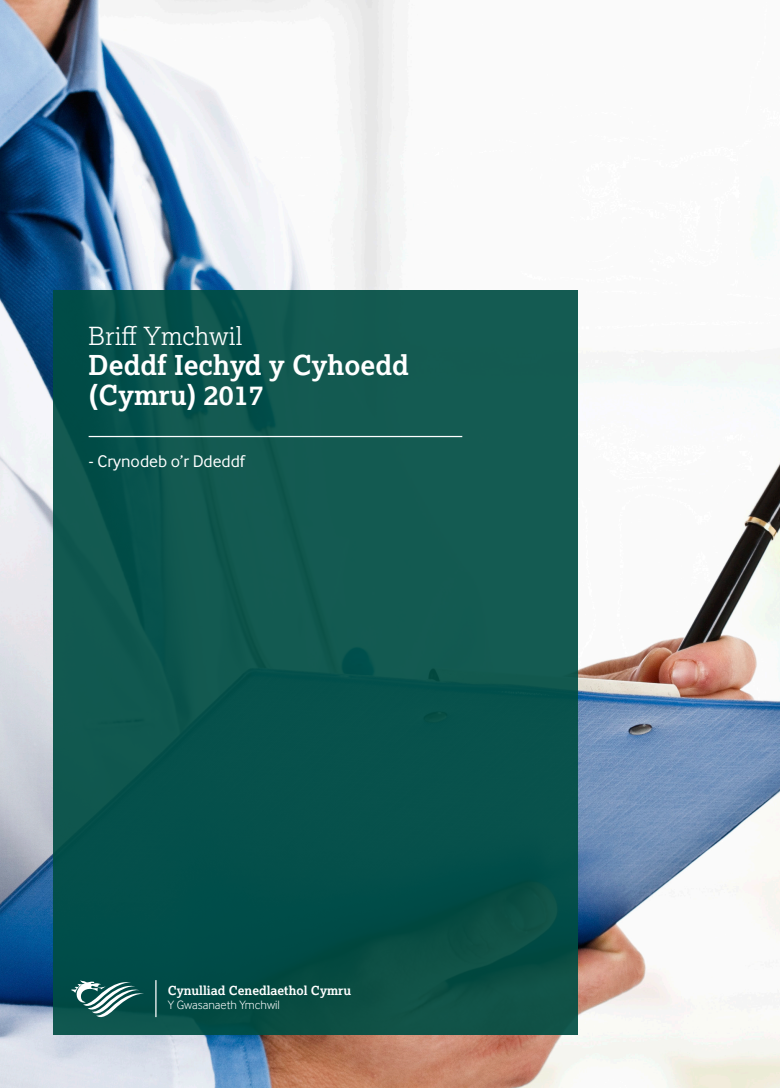
<style>
.page{position:relative;width:780px;height:1088px;background:#fff}
.page>*{position:absolute;margin:0;border:0;box-sizing:border-box;transform-origin:0 0}
.t1{font:700 27.5px/30px "Cynulliad Serif";color:#fff}
.t2{font:25px "Cynulliad Serif Lt";color:#fff}
.t3{font:17.5px "Cynulliad Sans";color:#fff}
.t4{font:700 12.5px "Cynulliad Serif";color:#fff}
.t5{font:12.5px "Cynulliad Sans Lt";color:#fff}
</style>
<div class="page">
<img style="left:0;top:0;width:780px;height:1088px">
<div style="left:53px;top:291px;width:525px;height:744px;background:linear-gradient(to right,#08524c,#10564e)"></div>
<svg style="left:71px;top:980px;width:73px;height:42px"></svg>
<hr style="left:155px;top:980px;width:1px;height:37px;background:#fff">
<hr style="left:89px;top:436px;width:373px;height:1px;background:#fff">
<p class="t2" style="left:89px;top:320px;width:155px">Briff Ymchwil</p>
<p class="t1" style="left:89px;top:350px;width:322px">Deddf Iechyd y Cyhoedd (Cymru) 2017</p>
<p class="t3" style="left:89px;top:451px;width:158px">- Crynodeb o’r Ddeddf</p>
<p class="t4" style="left:168px;top:982px;width:185px">Cynulliad Cenedlaethol Cymru</p>
<p class="t5" style="left:168px;top:997px;width:114px">Y Gwasanaeth Ymchwil</p>
</div>
